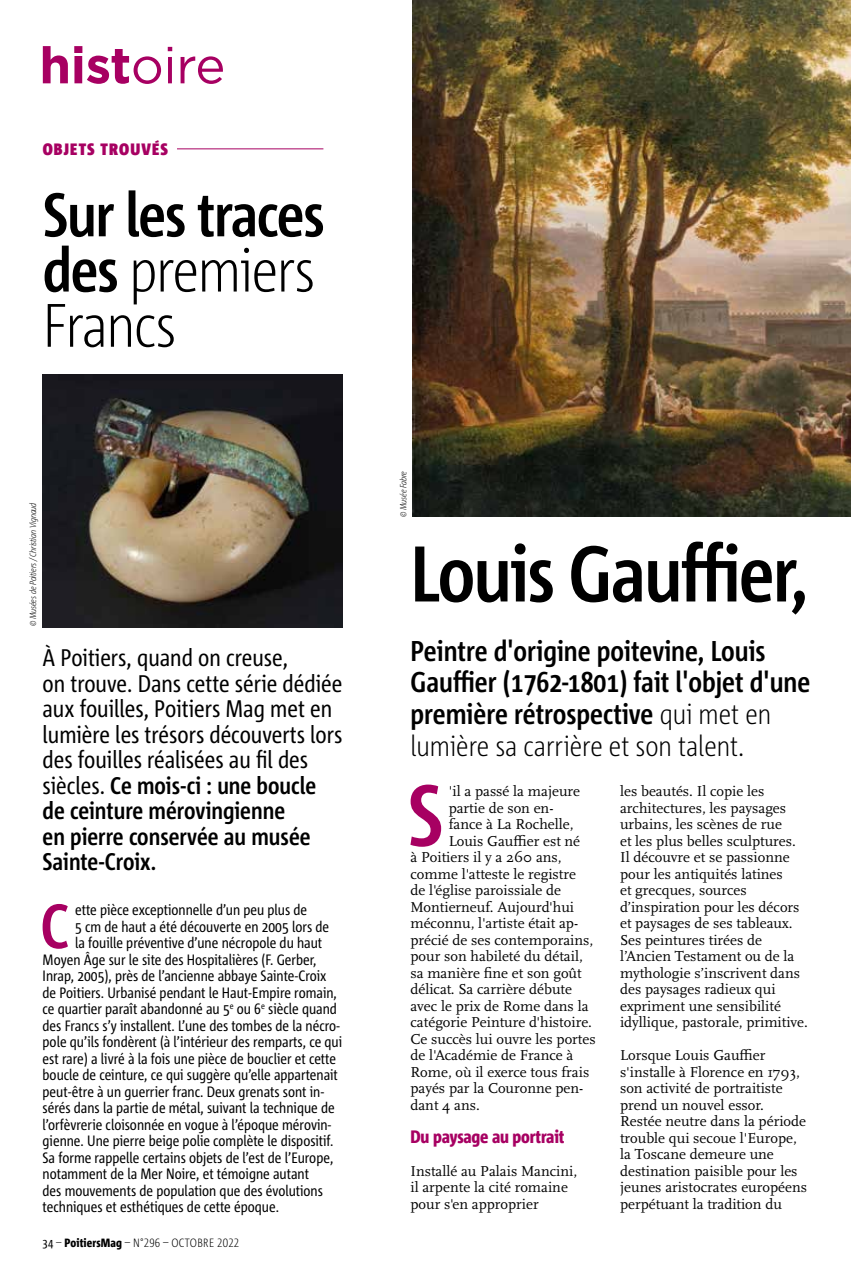
<style>
.page{position:relative;width:851px;height:1276px;background:#fff}
.page>*{position:absolute;margin:0;border:0;box-sizing:border-box;transform-origin:0 0}
.t1{font:700 85.95px "Corpid C1 Cd";color:#a70062}
.t2{font:700 78.6px "Corpid C1 Cd";letter-spacing:-.02em;color:#000}
.t3{font:700 62.25px "Corpid C1 Cd";color:#a70062}
.t4{font:700 61.2px/55.2px "Corpid C1 Cd";letter-spacing:-.02em;color:#000}
.t5{font:700 51px "Gotham";color:#a70062}
.t6{font:700 28.65px/31.8px "Corpid C1 Cd";color:#000}
.t7{font:24px/25.5px "Corpid C1 Cd";color:#000}
.t8{font:800 18px "Corpid C1 Cd";letter-spacing:-.01em;color:#a70062}
.t9{font:900 16.5px "Corpid C1 Cd";letter-spacing:.07em;color:#a70062}
.t10{font:15px/16.5px "Scala OT";color:#000}
.t11{font:15px "Corpid C1 Cd";color:#000}
.t12{font:300 12px "Corpid C1 Cd";letter-spacing:.01em;color:#000}
.t13{font:italic 300 9px "Corpid C1 Cd";letter-spacing:-.02em;color:#000}
.s1{font-weight:400}
.s2{font-weight:300}
.s3{font-weight:700}
.s4{font-weight:800}
</style>
<div class="page">
<img style="left:412px;top:0;width:438px;height:517px">
<img style="left:43px;top:374px;width:299px;height:253px">
<hr style="left:177px;top:148px;width:146px;height:1px;background:#a70062">
<h3 class="t5" style="left:39px;top:31px;width:187px">hist<span class="s1">oire</span></h3>
<p class="t9" style="left:43px;top:139px;width:127px">OBJETS TROUVÉS</p>
<h3 class="t4" style="left:43px;top:185px;width:283px">Sur les traces des <span class="s2">premiers<br>Francs</span></h3>
<p class="t13" style="left:27px;top:626px;width:125px;rotate:-90deg">© Musées de Poitiers /Christian Vignaud</p>
<p class="t7" style="left:43px;top:644px;width:301px">À Poitiers, quand on creuse,<br>on trouve. Dans cette série dédiée aux fouilles, Poitiers Mag met en lumière les trésors découverts lors des fouilles réalisées au fil des siècles. <span class="s3">Ce mois-ci : une boucle de ceinture mérovingienne<br>en pierre conservée au musée<br>Sainte-Croix.</span></p>
<h3 class="t3" style="left:40px;top:887px;width:30px">C</h3>
<p class="t11" style="left:75px;top:900px;width:233px">ette pièce exceptionnelle d’un peu plus de</p>
<p class="t11" style="left:75px;top:917px;width:255px">5 cm de haut a été découverte en 2005 lors de</p>
<p class="t11" style="left:75px;top:933px;width:249px">la fouille préventive d’une nécropole du haut</p>
<p class="t11" style="left:43px;top:950px;width:275px">Moyen Âge sur le site des Hospitalières (F. Gerber,</p>
<p class="t11" style="left:43px;top:966px;width:285px">Inrap, 2005), près de l’ancienne abbaye Sainte-Croix</p>
<p class="t11" style="left:43px;top:983px;width:296px">de Poitiers. Urbanisé pendant le Haut-Empire romain,</p>
<p class="t11" style="left:43px;top:999px;width:296px">ce quartier paraît abandonné au 5<sup>e</sup> ou 6<sup>e</sup> siècle quand</p>
<p class="t11" style="left:43px;top:1016px;width:299px">des Francs s’y installent. L’une des tombes de la nécro-</p>
<p class="t11" style="left:43px;top:1032px;width:301px">pole qu’ils fondèrent (à l’intérieur des remparts, ce qui</p>
<p class="t11" style="left:43px;top:1049px;width:295px">est rare) a livré à la fois une pièce de bouclier et cette</p>
<p class="t11" style="left:43px;top:1065px;width:297px">boucle de ceinture, ce qui suggère qu’elle appartenait</p>
<p class="t11" style="left:43px;top:1082px;width:283px">peut-être à un guerrier franc. Deux grenats sont in-</p>
<p class="t11" style="left:43px;top:1098px;width:293px">sérés dans la partie de métal, suivant la technique de</p>
<p class="t11" style="left:43px;top:1115px;width:290px">l’orfèvrerie cloisonnée en vogue à l’époque mérovin-</p>
<p class="t11" style="left:43px;top:1131px;width:292px">gienne. Une pierre beige polie complète le dispositif.</p>
<p class="t11" style="left:43px;top:1148px;width:292px">Sa forme rappelle certains objets de l’est de l’Europe,</p>
<p class="t11" style="left:43px;top:1164px;width:268px">notamment de la Mer Noire, et témoigne autant</p>
<p class="t11" style="left:43px;top:1181px;width:282px">des mouvements de population que des évolutions</p>
<p class="t11" style="left:43px;top:1197px;width:238px">techniques et esthétiques de cette époque.</p>
<p class="t12" style="left:43px;top:1235px;width:198px"><span class="s1">34</span> – <span class="s4">PoitiersMag</span> – N°296 – OCTOBRE 2022</p>
<p class="t13" style="left:397px;top:517px;width:48px;rotate:-90deg">© Musée Fabre</p>
<h2 class="t2" style="left:410px;top:524px;width:399px">Louis Gauffier,</h2>
<h3 class="t6" style="left:410px;top:634px;width:401px">Peintre d'origine poitevine, Louis Gauffier (1762-1801) fait l'objet d'une première rétrospective <span class="s2">qui met en lumière sa carrière et son talent.</span></h3>
<h1 class="t1" style="left:407px;top:761px;width:37px">S</h1>
<p class="t10" style="left:448px;top:783px;width:133px">'il a passé la majeure</p>
<p class="t10" style="left:448px;top:800px;width:106px">partie de son en-</p>
<p class="t10" style="left:448px;top:816px;width:126px">fance à La Rochelle,</p>
<p class="t10" style="left:448px;top:833px;width:133px">Louis Gauffier est né</p>
<p class="t10" style="left:410px;top:849px;width:153px">à Poitiers il y a 260 ans,</p>
<p class="t10" style="left:410px;top:866px;width:167px">comme l'atteste le registre</p>
<p class="t10" style="left:410px;top:882px;width:152px">de l'église paroissiale de</p>
<p class="t10" style="left:410px;top:899px;width:165px">Montierneuf. Aujourd'hui</p>
<p class="t10" style="left:410px;top:915px;width:169px">méconnu, l'artiste était ap-</p>
<p class="t10" style="left:410px;top:932px;width:184px">précié de ses contemporains,</p>
<p class="t10" style="left:410px;top:948px;width:174px">pour son habileté du détail,</p>
<p class="t10" style="left:410px;top:965px;width:173px">sa manière fine et son goût</p>
<p class="t10" style="left:410px;top:981px;width:163px">délicat. Sa carrière débute</p>
<p class="t10" style="left:410px;top:998px;width:179px">avec le prix de Rome dans la</p>
<p class="t10" style="left:410px;top:1014px;width:183px">catégorie Peinture d'histoire.</p>
<p class="t10" style="left:410px;top:1031px;width:187px">Ce succès lui ouvre les portes</p>
<p class="t10" style="left:410px;top:1047px;width:164px">de l'Académie de France à</p>
<p class="t10" style="left:410px;top:1064px;width:180px">Rome, où il exerce tous frais</p>
<p class="t10" style="left:410px;top:1080px;width:174px">payés par la Couronne pen-</p>
<p class="t10" style="left:410px;top:1097px;width:71px">dant 4 ans.</p>
<p class="t8" style="left:410px;top:1125px;width:155px">Du paysage au portrait</p>
<p class="t10" style="left:410px;top:1163px;width:168px">Installé au Palais Mancini, il arpente la cité romaine pour s'en approprier</p>
<p class="t10" style="left:620px;top:783px;width:189px">les beautés. Il copie les architectures, les paysages urbains, les scènes de rue<br>et les plus belles sculptures.<br>Il découvre et se passionne pour les antiquités latines<br>et grecques, sources d’inspiration pour les décors et paysages de ses tableaux.<br>Ses peintures tirées de l’Ancien Testament ou de la mythologie s’inscrivent dans des paysages radieux qui expriment une sensibilité idyllique, pastorale, primitive.</p>
<p class="t10" style="left:620px;top:1047px;width:188px">Lorsque Louis Gauffier s'installe à Florence en 1793, son activité de portraitiste prend un nouvel essor.<br>Restée neutre dans la période trouble qui secoue l'Europe, la Toscane demeure une destination paisible pour les jeunes aristocrates européens perpétuant la tradition du</p>
</div>
